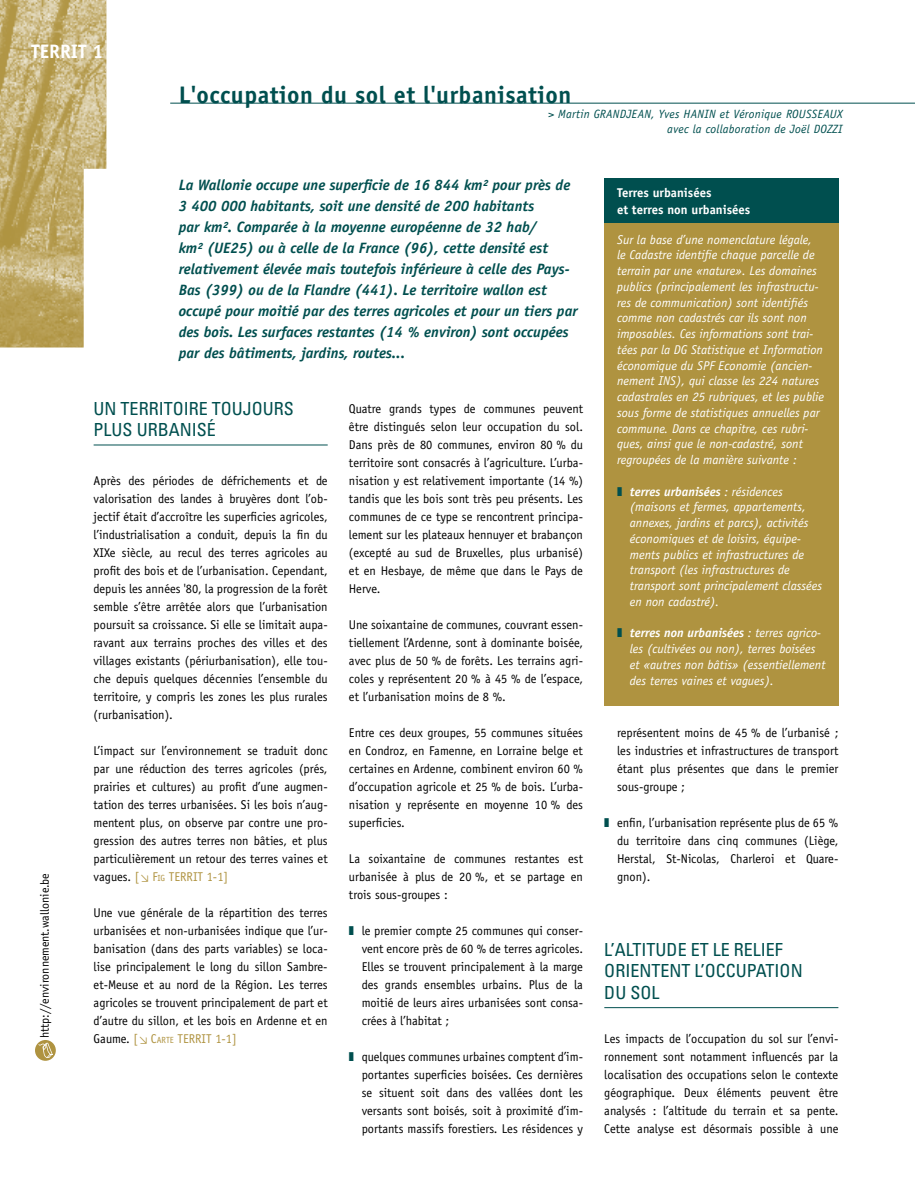
<style>
.page{position:relative;width:915px;height:1191px;background:#fff}
.page>*{position:absolute;margin:0;border:0;box-sizing:border-box;transform-origin:0 0}
.t1{font:700 24px "Officina Sans";letter-spacing:.02em;color:#004f4f}
.t2{font:700 19.5px "Officina Sans";color:#fff}
.t3{font:condensed 18px/21.6px "Univers";color:#004f4f}
.t4{font:italic 700 15px/21px "Officina Sans";color:#004f4f}
.t5{font:12.75px/18px "Officina Sans";color:#000;text-align:justify}
.t6{font:italic 12.75px/15.8px "Officina Sans";color:#fff}
.t7{font:700 12.75px/17.2px "Officina Sans";color:#fff}
.t8{font:italic 12px/15px "Officina Sans";letter-spacing:.02em;color:#004f4f;text-align:right}
.t9{font:12px "Officina Sans";color:#000}
.s1{color:#af9340}
.s2{font-family:"DIN Regular Italic Exp";font-size:10.5px;color:#af9340}
.s3{font-size:8.85px;color:#af9340}
.s4{font-weight:700}
</style>
<div class="page">
<img style="left:0;top:0;width:106px;height:347px">
<hr style="left:170px;top:103px;width:744px;height:1px;background:#004f4f">
<div style="left:35px;top:1040px;width:21px;height:20px;background:#af9340;border-radius:50%"></div>
<svg style="left:38px;top:1042px;width:15px;height:16px"></svg>
<hr style="left:94px;top:444px;width:233px;height:1px;background:#004f4f">
<hr style="left:604px;top:1007px;width:234px;height:1px;background:#004f4f">
<div style="left:604px;top:179px;width:234px;height:527px;background:#af9340"></div>
<div style="left:604px;top:179px;width:234px;height:44px;background:#004f4f"></div>
<h2 class="t2" style="left:31px;top:39px;width:11px">territ</h2>
<h2 class="t2" style="left:93px;top:39px;width:12px">1</h2>
<h1 class="t1" style="left:179px;top:80px;width:394px">L'occupation du sol et l'urbanisation</h1>
<p class="t8" style="left:548px;top:107px;width:296px">&gt; Martin GRANDJEAN, Yves HANIN et Véronique ROUSSEAUX avec la collaboration de Joël DOZZI</p>
<p class="t9" style="left:38px;top:1038px;width:167px;rotate:-90deg">http://environnement.wallonie.be</p>
<p class="t4" style="left:179px;top:175px;width:400px">La Wallonie occupe une superficie de 16 844 km² pour près de 3 400 000 habitants, soit une densité de 200 habitants<br>par km². Comparée à la moyenne européenne de 32 hab/<br>km² (UE25) ou à celle de la France (96), cette densité est relativement élevée mais toutefois inférieure à celle des Pays-Bas (399) ou de la Flandre (441). Le territoire wallon est occupé pour moitié par des terres agricoles et pour un tiers par des bois. Les surfaces restantes (14 % environ) sont occupées par des bâtiments, jardins, routes...</p>
<h3 class="t3" style="left:94px;top:397px;width:202px">UN TERRITOIRE TOUJOURS<br>PLUS URBANISÉ</h3>
<p class="t5" style="left:94px;top:471px;width:235px">Après des périodes de défrichements et de valorisation des landes à bruyères dont l’ob&shy;jectif était d’accroître les superficies agricoles, l’industrialisation a conduit, depuis la fin du XIXe siècle, au recul des terres agricoles au profit des bois et de l’urbanisation. Cependant, depuis les années '80, la progression de la forêt semble s’être arrêtée alors que l’urbanisation poursuit sa croissance. Si elle se limitait aupa&shy;ravant aux terrains proches des villes et des villages existants (périurbanisation), elle tou&shy;che depuis quelques décennies l’ensemble du territoire, y compris les zones les plus rurales (rurbanisation).</p>
<p class="t5" style="left:94px;top:741px;width:235px">L’impact sur l’environnement se traduit donc par une réduction des terres agricoles (prés, prairies et cultures) au profit d’une augmen&shy;tation des terres urbanisées. Si les bois n’aug&shy;mentent plus, on observe par contre une pro&shy;gression des autres terres non bâties, et plus particulièrement un retour des terres vaines et vagues. <span class="s1">[</span><span class="s2">u</span> <span class="s1">F</span><span class="s3">ig</span> <span class="s1">TERRIT 1-1]</span></p>
<p class="t5" style="left:94px;top:903px;width:235px">Une vue générale de la répartition des terres urbanisées et non-urbanisées indique que l’ur&shy;banisation (dans des parts variables) se loca&shy;lise principalement le long du sillon Sambre&shy;et-Meuse et au nord de la Région. Les terres agricoles se trouvent principalement de part et d’autre du sillon, et les bois en Ardenne et en Gaume. <span class="s1">[</span><span class="s2">u</span> <span class="s1">C</span><span class="s3">arte</span> <span class="s1">TERRIT 1-1]</span></p>
<p class="t5" style="left:349px;top:399px;width:235px">Quatre grands types de communes peuvent être distingués selon leur occupation du sol.<br>Dans près de 80 communes, environ 80 % du territoire sont consacrés à l’agriculture. L’urba&shy;nisation y est relativement importante (14 %) tandis que les bois sont très peu présents. Les communes de ce type se rencontrent principa&shy;lement sur les plateaux hennuyer et brabançon (excepté au sud de Bruxelles, plus urbanisé) et en Hesbaye, de même que dans le Pays de Herve.</p>
<p class="t5" style="left:349px;top:615px;width:235px">Une soixantaine de communes, couvrant essen&shy;tiellement l’Ardenne, sont à dominante boisée, avec plus de 50 % de forêts. Les terrains agri&shy;coles y représentent 20 % à 45 % de l’espace, et l’urbanisation moins de 8 %.</p>
<p class="t5" style="left:349px;top:723px;width:235px">Entre ces deux groupes, 55 communes situées en Condroz, en Famenne, en Lorraine belge et certaines en Ardenne, combinent environ 60 % d’occupation agricole et 25 % de bois. L’urba&shy;nisation y représente en moyenne 10 % des superficies.</p>
<p class="t5" style="left:349px;top:849px;width:235px">La soixantaine de communes restantes est urbanisée à plus de 20 %, et se partage en trois sous-groupes :</p>
<p class="t5" style="left:361px;top:921px;width:223px">le premier compte 25 communes qui conser&shy;vent encore près de 60 % de terres agricoles.<br>Elles se trouvent principalement à la marge des grands ensembles urbains. Plus de la moitié de leurs aires urbanisées sont consa&shy;crées à l’habitat ;</p>
<p class="t5" style="left:361px;top:1047px;width:223px">quelques communes urbaines comptent d’im&shy;portantes superficies boisées. Ces dernières se situent soit dans des vallées dont les versants sont boisés, soit à proximité d’im&shy;portants massifs forestiers. Les résidences y</p>
<p class="t7" style="left:617px;top:184px;width:135px">Terres urbanisées<br>et terres non urbanisées</p>
<p class="t6" style="left:617px;top:231px;width:208px">Sur la base d’une nomenclature légale,<br>le Cadastre identifie chaque parcelle de terrain par une «nature». Les domaines publics (principalement les infrastructu&shy;res de communication) sont identifiés comme non cadastrés car ils sont non imposables. Ces informations sont trai&shy;tées par la DG Statistique et Information économique du SPF Economie (ancien&shy;nement INS), qui classe les 224 natures cadastrales en 25 rubriques, et les publie sous forme de statistiques annuelles par commune. Dans ce chapitre, ces rubri&shy;ques, ainsi que le non-cadastré, sont regroupées de la manière suivante :</p>
<p class="t6" style="left:629px;top:483px;width:194px"><span class="s4">terres urbanisées</span> : résidences (maisons et fermes, appartements, annexes, jardins et parcs), activités économiques et de loisirs, équipe&shy;ments publics et infrastructures de transport (les infrastructures de transport sont principalement classées en non cadastré).</p>
<p class="t6" style="left:629px;top:625px;width:197px"><span class="s4">terres non urbanisées</span> : terres agrico&shy;les (cultivées ou non), terres boisées et «autres non bâtis» (essentiellement des terres vaines et vagues).</p>
<p class="t5" style="left:617px;top:723px;width:223px">représentent moins de 45 % de l’urbanisé ; les industries et infrastructures de transport étant plus présentes que dans le premier sous-groupe ;</p>
<p class="t5" style="left:617px;top:813px;width:223px">enfin, l’urbanisation représente plus de 65 % du territoire dans cinq communes (Liège, Herstal, St-Nicolas, Charleroi et Quare&shy;gnon).</p>
<h3 class="t3" style="left:604px;top:938px;width:200px">L’ALTITUDE ET LE RELIEF<br>ORIENTENT L’OCCUPATION<br>DU SOL</h3>
<p class="t5" style="left:604px;top:1029px;width:235px">Les impacts de l’occupation du sol sur l’envi&shy;ronnement sont notamment influencés par la localisation des occupations selon le contexte géographique. Deux éléments peuvent être analysés : l’altitude du terrain et sa pente.<br>Cette analyse est désormais possible à une</p>
</div>
